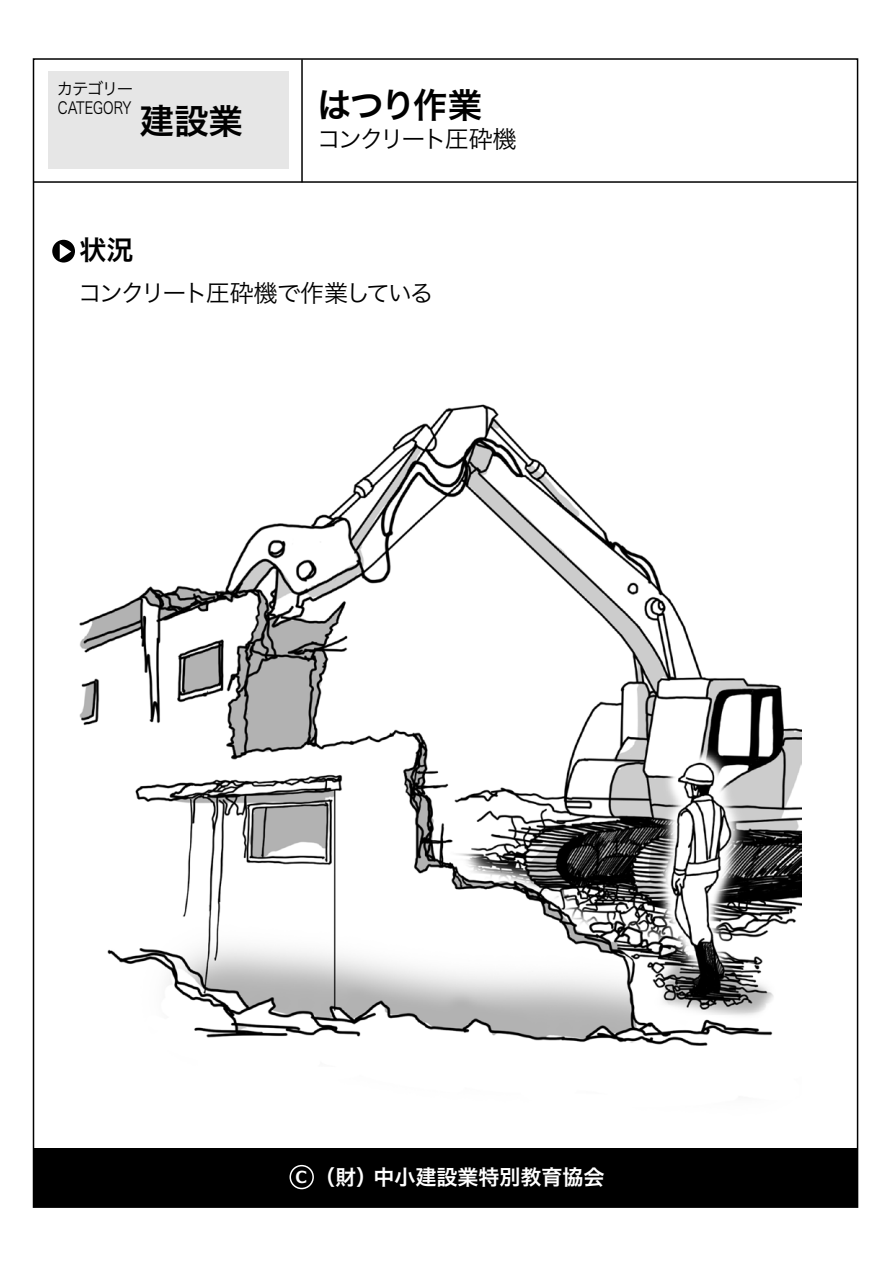
<style>
.page{position:relative;width:893px;height:1263px;background:#fff}
.page>*{position:absolute;margin:0;border:0;box-sizing:border-box;transform-origin:0 0}
.t1{font:34.5px "Hira Kaku Pro W6";letter-spacing:-.025em;color:#000}
.t2{font:27px "Hira Kaku Pro W6";color:#000}
.t3{font:24px "Hira Kaku Pro W3";letter-spacing:-.095em;color:#000}
.t4{font:21px "Hira Kaku Pro W6";color:#fff}
.t5{font:16.5px/19.8px "Hira Kaku Pro W3";letter-spacing:-.05em;color:#000}
.s1{font-family:"Meiryo";font-weight:700;font-size:16.5px}
</style>
<div class="page">
<div style="left:48px;top:71px;width:241px;height:98px;background:#e6e6e6"></div>
<hr style="left:34px;top:181px;width:823px;height:2px;background:#000">
<hr style="left:301px;top:59px;width:2px;height:123px;background:#000">
<div style="left:33px;top:1148px;width:824px;height:59px;background:#000"></div>
<div style="left:290px;top:1165px;width:24px;height:24px;border:2px solid #fff;border-radius:50%"></div>
<svg style="left:52px;top:240px;width:23px;height:23px"></svg>
<svg style="left:60px;top:244px;width:11px;height:15px"></svg>
<img style="left:80px;top:404px;width:721px;height:642px">
<p class="t5" style="left:57px;top:77px;width:78px">カテゴリー<br>CATEGORY</p>
<h1 class="t1" style="left:139px;top:90px;width:105px">建設業</h1>
<p class="t2" style="left:80px;top:226px;width:55px">状況</p>
<h1 class="t1" style="left:317px;top:74px;width:167px">はつり作業</h1>
<p class="t3" style="left:317px;top:118px;width:201px">コンクリート圧砕機</p>
<p class="t3" style="left:78px;top:272px;width:357px">コンクリート圧砕機で作業している</p>
<p class="t4" style="left:296px;top:1158px;width:310px"><span class="s1">C</span> （財）中小建設業特別教育協会</p>
</div>
